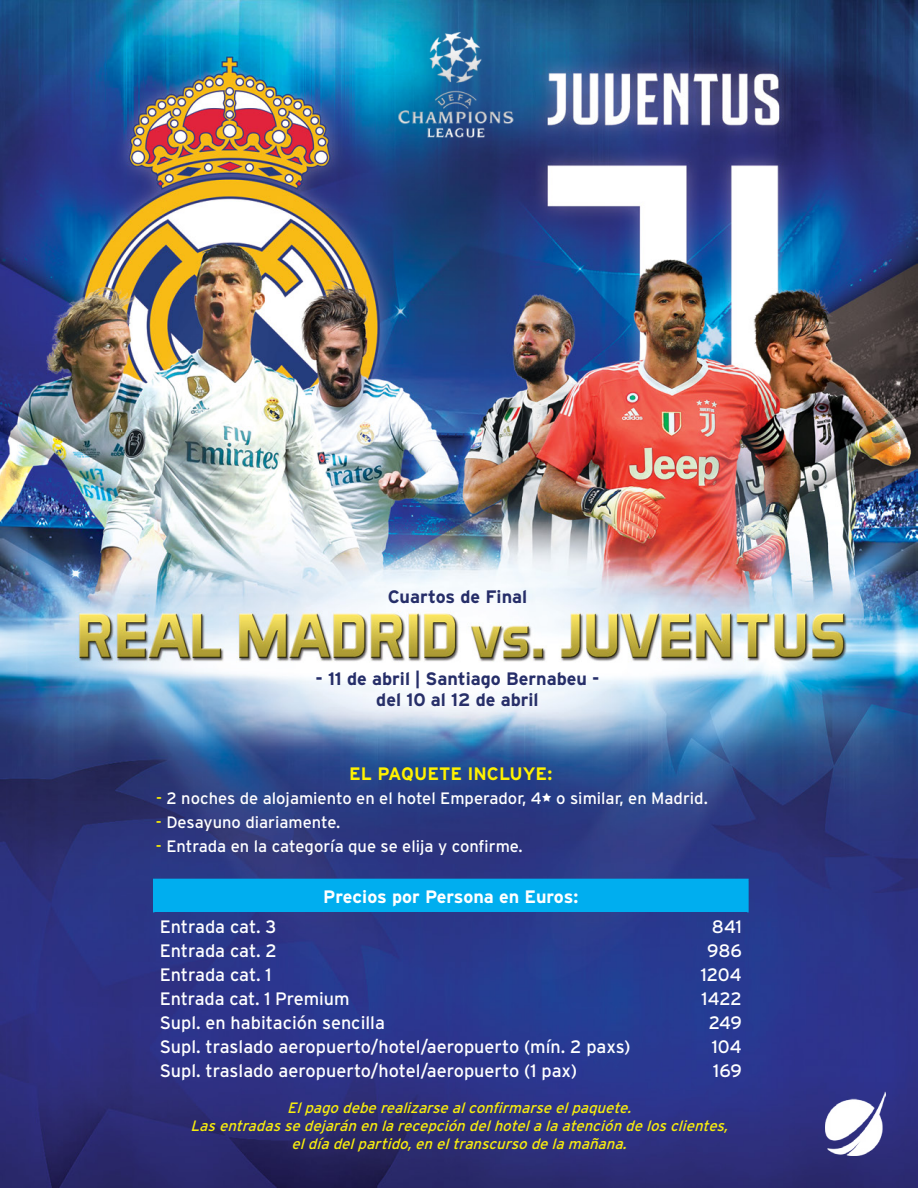
<style>
.page{position:relative;width:918px;height:1188px;background:#fff}
.page>*{position:absolute;margin:0;border:0;box-sizing:border-box;transform-origin:0 0}
.t1{font:18px/24px "Interstate";color:#fff}
.t2{font:700 18px "Interstate";color:#262e69}
.t3{font:700 18px "Interstate";color:#fff}
.t4{font:700 18px "Interstate";color:#fff200}
.t5{font:700 18px "Interstate";color:#272f69}
.t6{font:16.5px "Interstate";color:#fff}
.t7{font:italic 15px/18px "Interstate";color:#f7ec0f;text-align:center}
.s1{color:#fff200}
</style>
<div class="page">
<img style="left:0;top:0;width:918px;height:1188px">
<img style="left:825px;top:1090px;width:61px;height:65px">
<div style="left:154px;top:879px;width:594px;height:33px;background:#00aeef"></div>
<hr style="left:153px;top:879px;width:499px;height:1px;background:#00aeef">
<hr style="left:153px;top:880px;width:1px;height:32px;background:#00aeef">
<hr style="left:652px;top:879px;width:97px;height:1px;background:#00aeef">
<hr style="left:747px;top:880px;width:2px;height:32px;background:#00aeef">
<img style="left:371px;top:25px;width:173px;height:118px">
<p class="t2" style="left:388px;top:586px;width:141px">Cuartos de Final</p>
<p class="t2" style="left:315px;top:668px;width:286px">- 11 de abril | Santiago Bernabeu -</p>
<p class="t5" style="left:376px;top:690px;width:164px">del 10 al 12 de abril</p>
<p class="t4" style="left:349px;top:764px;width:204px">EL PAQUETE INCLUYE:</p>
<p class="t6" style="left:156px;top:789px;width:553px"><span class="s1">-</span> 2 noches de alojamiento en el hotel Emperador, 4<sup>a</sup> o similar, en Madrid.</p>
<p class="t6" style="left:156px;top:813px;width:186px"><span class="s1">-</span> Desayuno diariamente.</p>
<p class="t6" style="left:156px;top:837px;width:368px"><span class="s1">-</span> Entrada en la categoría que se elija y confirme.</p>
<p class="t3" style="left:323px;top:887px;width:257px">Precios por Persona en Euros:</p>
<p class="t1" style="left:160px;top:915px;width:472px">Entrada cat. 3<br>Entrada cat. 2<br>Entrada cat. 1<br>Entrada cat. 1 Premium<br>Supl. en habitación sencilla<br>Supl. traslado aeropuerto/hotel/aeropuerto (mín. 2 paxs)<br>Supl. traslado aeropuerto/hotel/aeropuerto (1 pax)</p>
<p class="t1" style="left:701px;top:915px;width:43px;text-align:right">841<br>986<br>1204<br>1422<br>249<br>104<br>169</p>
<p class="t7" style="left:190px;top:1098px;width:543px">Elpago debe realizarse alconfirmarse elpaquete.<br>Lasentradasse dejarán en la recepción delhotela la atención de losclientes, eldía delpartido,en eltranscurso de la mañana.</p>
</div>
